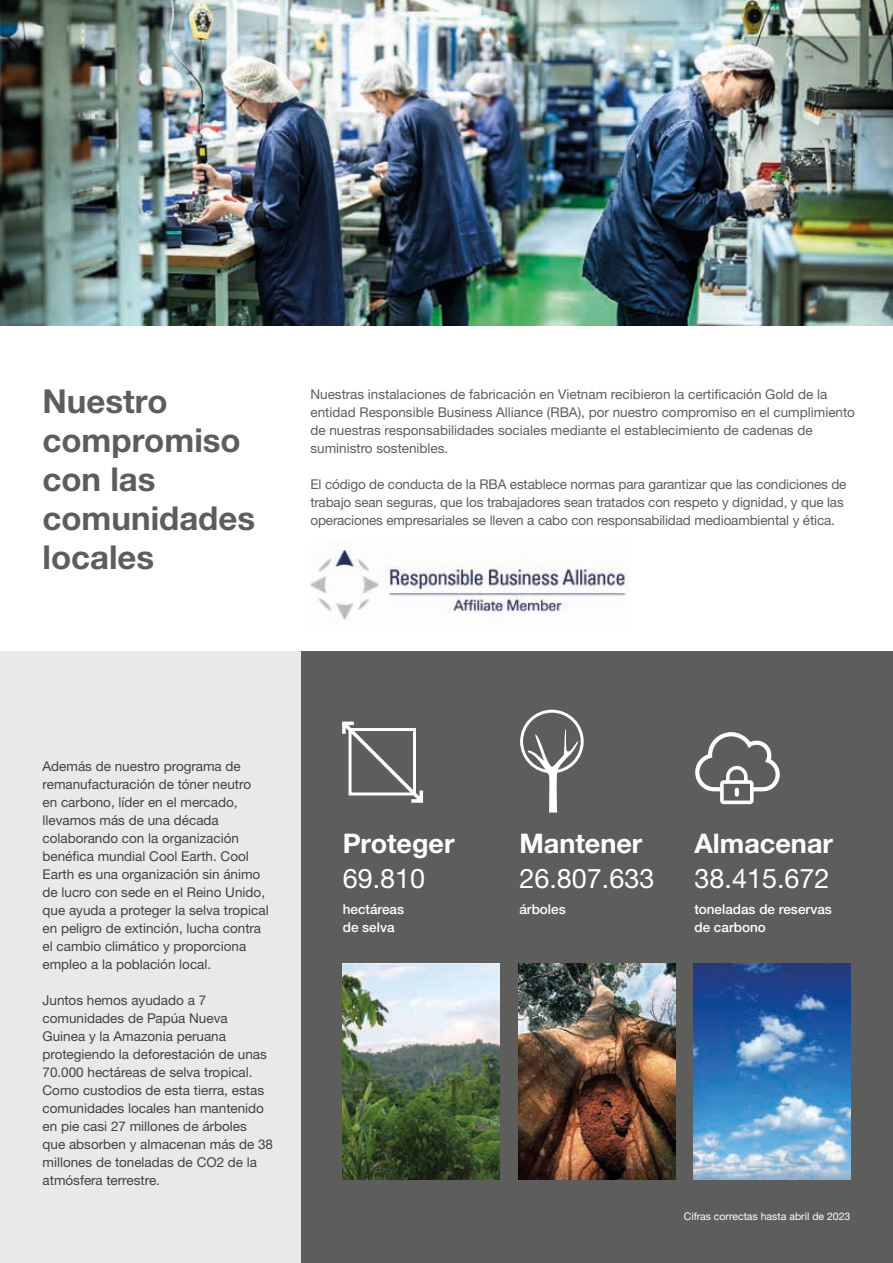
<style>
.page{position:relative;width:893px;height:1263px;background:#fff}
.page>*{position:absolute;margin:0;border:0;box-sizing:border-box;transform-origin:0 0}
.t1{font:700 33px/39px "Helvetica Neue LTW1 G";color:#5d5d5c}
.t2{font:27px "Helvetica Neue LTW1 G";color:#fff}
.t3{font:700 27px "Helvetica Neue LTW1 G";color:#fff}
.t4{font:13.5px/18px "Helvetica Neue LTW1 G";color:#424241}
.t5{font:13.5px/18px "Helvetica Neue LTW1 G";color:#5d5d5c}
.t6{font:500 13.5px/18px "Helvetica Neue LTW1 G";color:#fff}
.t7{font:10.5px "Helvetica Neue LTW1 G";color:#fff}
</style>
<div class="page">
<img style="left:310px;top:542px;width:319px;height:78px">
<div style="left:300px;top:652px;width:593px;height:611px;background:#5d5d5c"></div>
<img style="left:343px;top:964px;width:156px;height:216px">
<img style="left:519px;top:964px;width:156px;height:216px">
<img style="left:694px;top:964px;width:156px;height:216px">
<div style="left:0;top:652px;width:300px;height:611px;background:#e9e9e9"></div>
<svg style="left:342px;top:721px;width:81px;height:82px"></svg>
<div style="left:520px;top:710px;width:64px;height:63px;border:3px solid #fff;border-radius:50%"></div>
<svg style="left:525px;top:728px;width:56px;height:84px"></svg>
<svg style="left:695px;top:732px;width:85px;height:72px"></svg>
<img style="left:0;top:0;width:893px;height:325px">
<h1 class="t1" style="left:43px;top:381px;width:214px">Nuestro compromiso con las comunidades locales</h1>
<p class="t5" style="left:310px;top:385px;width:546px">Nuestras instalaciones de fabricación en Vietnam recibieron la certificación Gold de la entidad Responsible Business Alliance (RBA), por nuestro compromiso en el cumplimiento de nuestras responsabilidades sociales mediante el establecimiento de cadenas de suministro sostenibles.</p>
<p class="t5" style="left:310px;top:475px;width:538px">El código de conducta de la RBA establece normas para garantizar que las condiciones de trabajo sean seguras, que los trabajadores sean tratados con respeto y dignidad, y que las operaciones empresariales se lleven a cabo con responsabilidad medioambiental y ética.</p>
<p class="t4" style="left:43px;top:757px;width:228px">Además de nuestro programa de remanufacturación de tóner neutro en carbono, líder en el mercado, llevamos más de una década colaborando con la organización benéfica mundial Cool Earth. Cool Earth es una organización sin ánimo de lucro con sede en el Reino Unido, que ayuda a proteger la selva tropical en peligro de extinción, lucha contra el cambio climático y proporciona empleo a la población local.</p>
<p class="t4" style="left:43px;top:991px;width:232px">Juntos hemos ayudado a 7 comunidades de Papúa Nueva<br>Guinea y la Amazonia peruana protegiendo la deforestación de unas<br>70.000 hectáreas de selva tropical.<br>Como custodios de esta tierra, estas comunidades locales han mantenido en pie casi 27 millones de árboles<br>que absorben y almacenan más de 38 millones de toneladas de CO2 de la atmósfera terrestre.</p>
<h2 class="t3" style="left:343px;top:827px;width:113px">Proteger</h2>
<h2 class="t2" style="left:343px;top:862px;width:84px">69.810</h2>
<p class="t6" style="left:343px;top:900px;width:63px">hectáreas de selva</p>
<h2 class="t3" style="left:519px;top:827px;width:124px">Mantener</h2>
<h2 class="t3" style="left:694px;top:827px;width:140px">Almacenar</h2>
<h2 class="t2" style="left:519px;top:862px;width:137px">26.807.633</h2>
<h2 class="t2" style="left:694px;top:862px;width:137px">38.415.672</h2>
<p class="t6" style="left:519px;top:900px;width:48px">árboles</p>
<p class="t6" style="left:694px;top:900px;width:139px">toneladas de reservas de carbono</p>
<p class="t7" style="left:684px;top:1210px;width:168px">Cifras correctas hasta abril de 2023</p>
</div>
